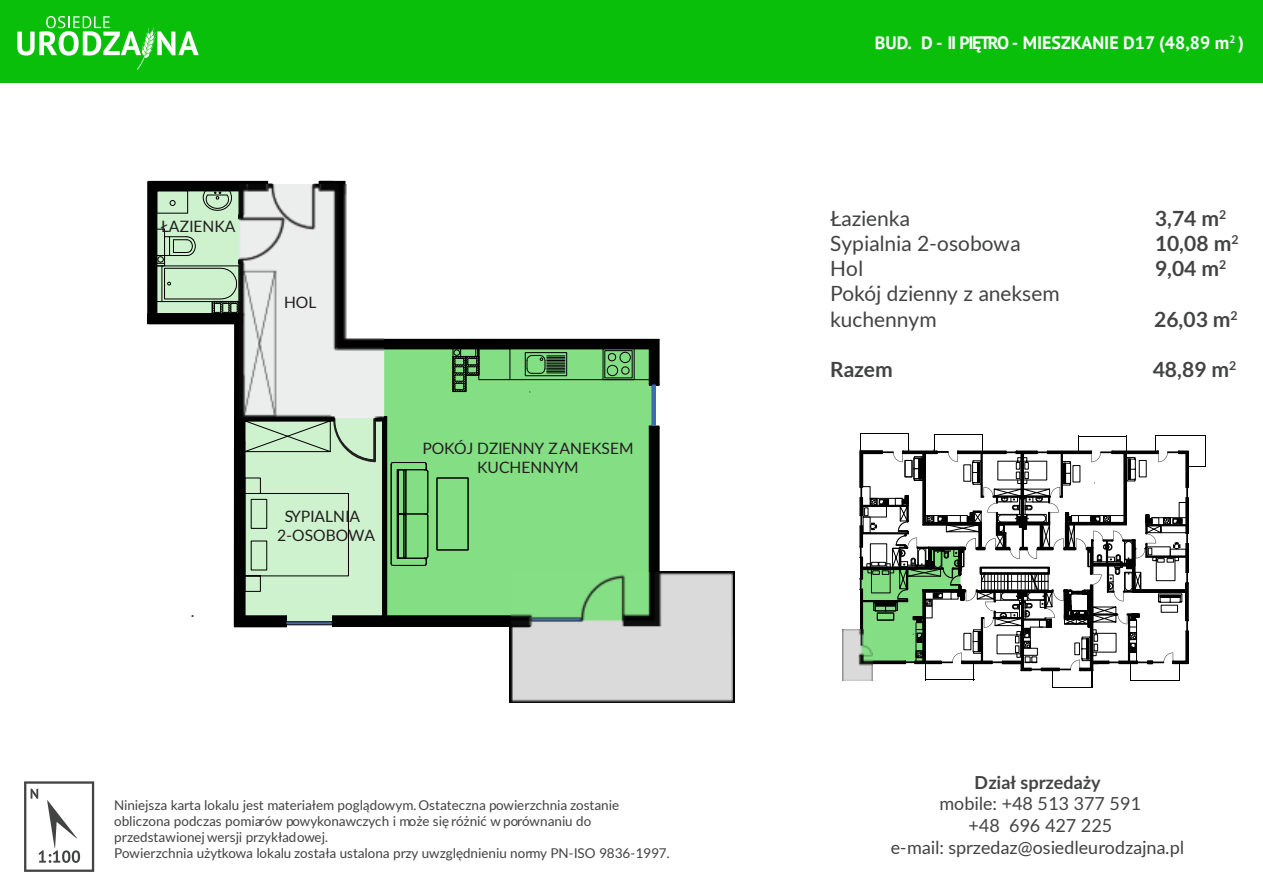
<style>
.page{position:relative;width:1263px;height:894px;background:#fff}
.page>*{position:absolute;margin:0;border:0;box-sizing:border-box;transform-origin:0 0}
.t1{font:21px/25.2px "Lato";color:#424343}
.t2{font:700 21px "Lato";color:#424343}
.t3{font:18px/21.6px "Lato";color:#424343;text-align:center}
.t4{font:700 18px "PT Sans";color:#fdfefe}
.t5{font:700 18px "Lato";letter-spacing:-.005em;color:#424343}
.t6{font:15.6px/18.8px "Lato";color:#231f20;text-align:center}
.t7{font:15.6px "Lato";letter-spacing:-.02em;color:#231f20}
.t8{font:13.5px/16.2px "Lato";letter-spacing:-.01em;color:#424343}
</style>
<div class="page">
<img style="left:246px;top:349px;width:406px;height:272px">
<svg style="left:24px;top:781px;width:70px;height:91px"></svg>
<div style="left:1px;top:0;width:1262px;height:82px;background:#0abf0a"></div>
<svg style="left:17px;top:16px;width:182px;height:54px"></svg>
<hr style="left:649px;top:426px;width:1px;height:190px;background:#000">
<hr style="left:333px;top:615px;width:198px;height:2px;background:#000">
<hr style="left:245px;top:615px;width:41px;height:2px;background:#000">
<hr style="left:658px;top:427px;width:2px;height:198px;background:#000">
<hr style="left:658px;top:340px;width:2px;height:45px;background:#000">
<hr style="left:336px;top:348px;width:313px;height:1px;background:#000">
<hr style="left:244px;top:443px;width:2px;height:173px;background:#000">
<hr style="left:382px;top:421px;width:1px;height:195px;background:#000">
<hr style="left:386px;top:417px;width:1px;height:199px;background:#000">
<hr style="left:510px;top:379px;width:139px;height:1px;background:#000">
<div style="left:437px;top:478px;width:31px;height:72px;border:1px solid #000"></div>
<hr style="left:397px;top:470px;width:1px;height:88px;background:#000">
<hr style="left:406px;top:471px;width:1px;height:42px;background:#000">
<hr style="left:404px;top:471px;width:1px;height:42px;background:#000">
<hr style="left:398px;top:471px;width:1px;height:42px;background:#000">
<hr style="left:427px;top:472px;width:1px;height:40px;background:#000">
<hr style="left:391px;top:464px;width:1px;height:100px;background:#000">
<hr style="left:406px;top:515px;width:1px;height:42px;background:#000">
<hr style="left:404px;top:515px;width:1px;height:42px;background:#000">
<hr style="left:398px;top:515px;width:1px;height:42px;background:#000">
<hr style="left:427px;top:516px;width:1px;height:40px;background:#000">
<svg style="left:390px;top:555px;width:39px;height:11px"></svg>
<svg style="left:398px;top:511px;width:31px;height:6px"></svg>
<div style="left:478px;top:348px;width:32px;height:32px;border:1px solid #000"></div>
<div style="left:604px;top:350px;width:29px;height:28px;border:1px solid #000"></div>
<svg style="left:606px;top:351px;width:25px;height:25px"></svg>
<div style="left:603px;top:348px;width:32px;height:32px;border:1px solid #000"></div>
<div style="left:525px;top:352px;width:42px;height:24px;border:1px solid #000"></div>
<svg style="left:526px;top:355px;width:39px;height:19px"></svg>
<svg style="left:245px;top:493px;width:104px;height:99px;background:#c4e6c4"></svg>
<div style="left:244px;top:478px;width:17px;height:16px;border:1px solid #000"></div>
<div style="left:251px;top:499px;width:16px;height:30px;border:1px solid #000"></div>
<svg style="left:452px;top:349px;width:28px;height:44px"></svg>
<div style="left:649px;top:340px;width:9px;height:46px;background:#010101"></div>
<div style="left:332px;top:617px;width:198px;height:10px;background:#010101"></div>
<div style="left:234px;top:616px;width:52px;height:11px;background:#010101"></div>
<div style="left:236px;top:419px;width:9px;height:199px;background:#010101"></div>
<div style="left:337px;top:339px;width:320px;height:9px;background:#010101"></div>
<hr style="left:383px;top:417px;width:3px;height:202px;background:#010101">
<svg style="left:286px;top:621px;width:46px;height:4px"></svg>
<hr style="left:509px;top:700px;width:226px;height:3px;background:#010101">
<hr style="left:654px;top:571px;width:81px;height:3px;background:#010101">
<hr style="left:732px;top:571px;width:3px;height:130px;background:#010101">
<hr style="left:509px;top:625px;width:4px;height:78px;background:#010101">
<hr style="left:652px;top:383px;width:3px;height:46px;background:#406ab2">
<div style="left:650px;top:426px;width:9px;height:193px;background:#010101"></div>
<hr style="left:234px;top:324px;width:2px;height:301px;background:#000">
<hr style="left:147px;top:182px;width:2px;height:142px;background:#000">
<svg style="left:148px;top:181px;width:281px;height:292px"></svg>
<img style="left:511px;top:573px;width:221px;height:129px">
<hr style="left:333px;top:625px;width:197px;height:2px;background:#000">
<img style="left:239px;top:185px;width:145px;height:232px">
<svg style="left:843px;top:434px;width:363px;height:254px"></svg>
<img style="left:843px;top:630px;width:29px;height:50px">
<p class="t7" style="left:161px;top:218px;width:76px">ŁAZIENKA</p>
<p class="t6" style="left:284px;top:293px;width:34px">HOL</p>
<p class="t6" style="left:277px;top:507px;width:99px">SYPIALNIA<br>2-OSOBOWA</p>
<p class="t6" style="left:422px;top:439px;width:213px">POKÓJ DZIENNY ZANEKSEM<br>KUCHENNYM</p>
<p class="t8" style="left:114px;top:797px;width:557px">Niniejsza karta lokalu jest materiałem poglądowym. Ostateczna powierzchnia zostanie obliczona podczas pomiarów powykonawczych i może się różnić w porównaniu do przedstawionejwersji przykładowej.<br>Powierzchnia użytkowa lokalu została ustalona przy uwzględnieniu normy PN-ISO 9836-1997.</p>
<h2 class="t4" style="left:875px;top:31px;width:370px">BUD. D - II PIĘTRO- MIESZKANIE D17 (48,89 m<sup>2</sup> )</h2>
<h1 class="t1" style="left:830px;top:205px;width:82px">Łazienka</h1>
<h1 class="t2" style="left:1155px;top:206px;width:73px">3,74 m<sup>2</sup></h1>
<h1 class="t1" style="left:830px;top:231px;width:192px">Sypialnia 2-osobowa</h1>
<h1 class="t2" style="left:1155px;top:231px;width:85px">10,08 m<sup>2</sup></h1>
<h1 class="t1" style="left:830px;top:256px;width:35px">Hol</h1>
<h1 class="t2" style="left:1155px;top:256px;width:73px">9,04 m<sup>2</sup></h1>
<h1 class="t1" style="left:830px;top:281px;width:231px">Pokój dzienny z aneksem kuchennym</h1>
<h1 class="t2" style="left:1154px;top:307px;width:85px">26,03 m<sup>2</sup></h1>
<h1 class="t2" style="left:830px;top:357px;width:64px">Razem</h1>
<h1 class="t2" style="left:1153px;top:357px;width:85px">48,89 m<sup>2</sup></h1>
<h2 class="t5" style="left:975px;top:772px;width:128px">Dział sprzedaży</h2>
<h2 class="t3" style="left:891px;top:793px;width:295px">mobile: +48 513 377 591<br>+48 696 427 225<br>e-mail: sprzedaz@osiedleurodzajna.pl</h2>
</div>
